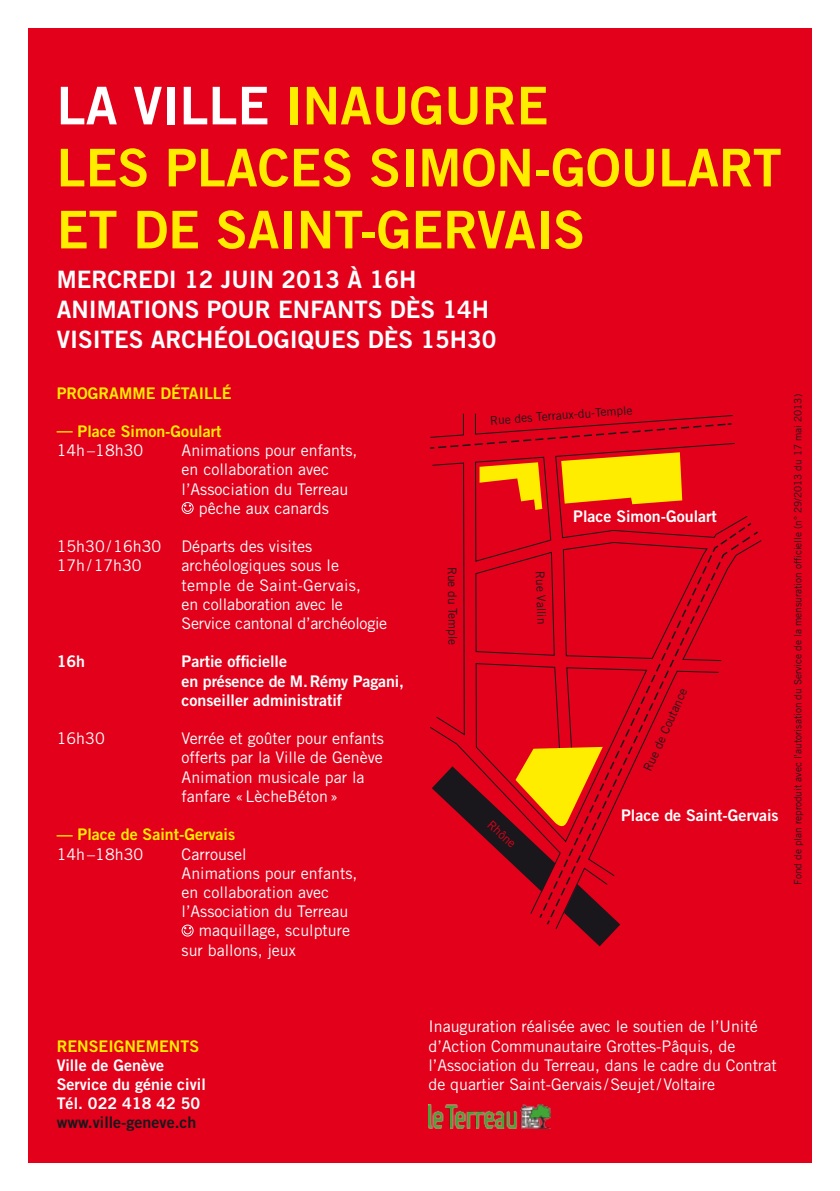
<style>
.page{position:relative;width:840px;height:1191px;background:#fff}
.page>*{position:absolute;margin:0;border:0;box-sizing:border-box;transform-origin:0 0}
.t1{font:52px/62px "Trade Gothic Bold Two";color:#ffed00}
.t2{font:24px/30px "Trade Gothic Bold Two";color:#fff}
.t3{font:16px/19.2px "Trade Gothic";color:#fff}
.t4{font:16px/19.2px "Trade Gothic Bold Two";color:#fff}
.t5{font:16px "Trade Gothic Bold Two";color:#ffed00}
.t6{font:16px "Trade Gothic Bold Two";color:#1a171c}
.t7{font:12px "Trade Gothic";color:#1a171c}
.t8{font:12px "Trade Gothic";color:#e2001a}
.t9{font:10px "Trade Gothic";color:#1a171c}
.s1{color:#fff}
</style>
<div class="page">
<div style="left:28px;top:28px;width:783px;height:1134px;background:#e2001a"></div>
<div style="left:181px;top:502px;width:12px;height:12px;border:1px solid #fff;border-radius:50%"></div>
<svg style="left:183px;top:505px;width:9px;height:7px"></svg>
<div style="left:181px;top:924px;width:12px;height:12px;border:1px solid #fff;border-radius:50%"></div>
<svg style="left:183px;top:927px;width:9px;height:8px"></svg>
<img style="left:428px;top:1104px;width:122px;height:24px">
<svg style="left:430px;top:413px;width:332px;height:334px"></svg>
<svg style="left:432px;top:747px;width:187px;height:199px"></svg>
<svg style="left:430px;top:423px;width:301px;height:87px"></svg>
<svg style="left:538px;top:521px;width:214px;height:398px"></svg>
<svg style="left:716px;top:525px;width:35px;height:5px"></svg>
<svg style="left:545px;top:530px;width:214px;height:396px"></svg>
<h1 class="t1" style="left:57px;top:74px;width:726px"><span class="s1">la ville</span> inaugure<br>les places Simon-Goulart et de Saint-Gervais</h1>
<h2 class="t2" style="left:57px;top:264px;width:441px">Mercredi 12 juin 2013 à 16h animations pour enfants dès 14h<br>Visites archéologiques dès 15h30</h2>
<p class="t5" style="left:57px;top:383px;width:176px">Programme détaillé</p>
<p class="t5" style="left:57px;top:421px;width:166px">— Place Simon-Goulart</p>
<p class="t3" style="left:57px;top:440px;width:88px">14h–18h30</p>
<p class="t3" style="left:181px;top:440px;width:177px">Animations pour enfants,</p>
<p class="t3" style="left:181px;top:460px;width:149px">en collaboration avec</p>
<p class="t3" style="left:181px;top:479px;width:168px">l’Association du Terreau</p>
<p class="t3" style="left:199px;top:498px;width:131px">pêche aux canards</p>
<p class="t3" style="left:57px;top:537px;width:106px">15h30/16h30</p>
<p class="t3" style="left:181px;top:537px;width:132px">Départs des visites</p>
<p class="t3" style="left:57px;top:556px;width:86px">17h/17h30</p>
<p class="t3" style="left:181px;top:556px;width:207px">archéologiques sous le temple de Saint-Gervais,<br>en collaboration avec le<br>Service cantonal d’archéologie</p>
<p class="t4" style="left:57px;top:652px;width:30px">16h</p>
<p class="t4" style="left:181px;top:652px;width:224px">Partie officielle<br>en présence de M . Rémy Pagani, conseiller administratif</p>
<p class="t3" style="left:57px;top:729px;width:49px">16h30</p>
<p class="t3" style="left:181px;top:729px;width:204px">Verrée et goûter pour enfants offerts par la Ville de Genève<br>Animation musicale par la fanfare «LècheBéton»</p>
<p class="t5" style="left:57px;top:824px;width:180px">— Place de Saint-Gervais</p>
<p class="t3" style="left:57px;top:844px;width:88px">14h–18h30</p>
<p class="t3" style="left:181px;top:844px;width:66px">Carrousel</p>
<p class="t3" style="left:181px;top:863px;width:177px">Animations pour enfants,</p>
<p class="t3" style="left:181px;top:882px;width:149px">en collaboration avec</p>
<p class="t3" style="left:181px;top:901px;width:168px">l’Association du Terreau</p>
<p class="t3" style="left:199px;top:921px;width:153px">maquillage, sculpture</p>
<p class="t3" style="left:181px;top:940px;width:116px">sur ballons, jeux</p>
<p class="t7" style="left:459px;top:566px;width:80px;rotate:89deg">Rue du Temple</p>
<p class="t7" style="left:489px;top:413px;width:144px;rotate:-4deg">Rue des Terraux-du-Temple</p>
<p class="t7" style="left:547px;top:570px;width:55px;rotate:88deg">Rue Vallin</p>
<p class="t8" style="left:494px;top:817px;width:35px;rotate:42deg">Rhône</p>
<p class="t4" style="left:573px;top:506px;width:145px">Place Simon-Goulart</p>
<p class="t7" style="left:640px;top:767px;width:91px;rotate:-66deg">Rue de Coutance</p>
<p class="t4" style="left:621px;top:805px;width:159px">Place de Saint-Gervais</p>
<p class="t9" style="left:791px;top:884px;width:492px;rotate:-90deg">Fond de plan reproduit avec l’autorisation du Service de la mensuration officielle (n° 29/2013 du 17 mai 2013)</p>
<p class="t5" style="left:57px;top:1036px;width:144px">renseignements</p>
<p class="t4" style="left:57px;top:1055px;width:150px">Ville de Genève<br>Service du génie civil<br>Tél. 022 418 42 50</p>
<p class="t6" style="left:57px;top:1112px;width:141px">www.ville-geneve.ch</p>
<p class="t3" style="left:428px;top:1017px;width:349px">Inauguration réalisée avec le soutien de l’Unité d’Action Communautaire Grottes-Pâquis, de l’Association du Terreau, dans le cadre du Contrat de quartier Saint-Gervais/Seujet/Voltaire</p>
</div>
